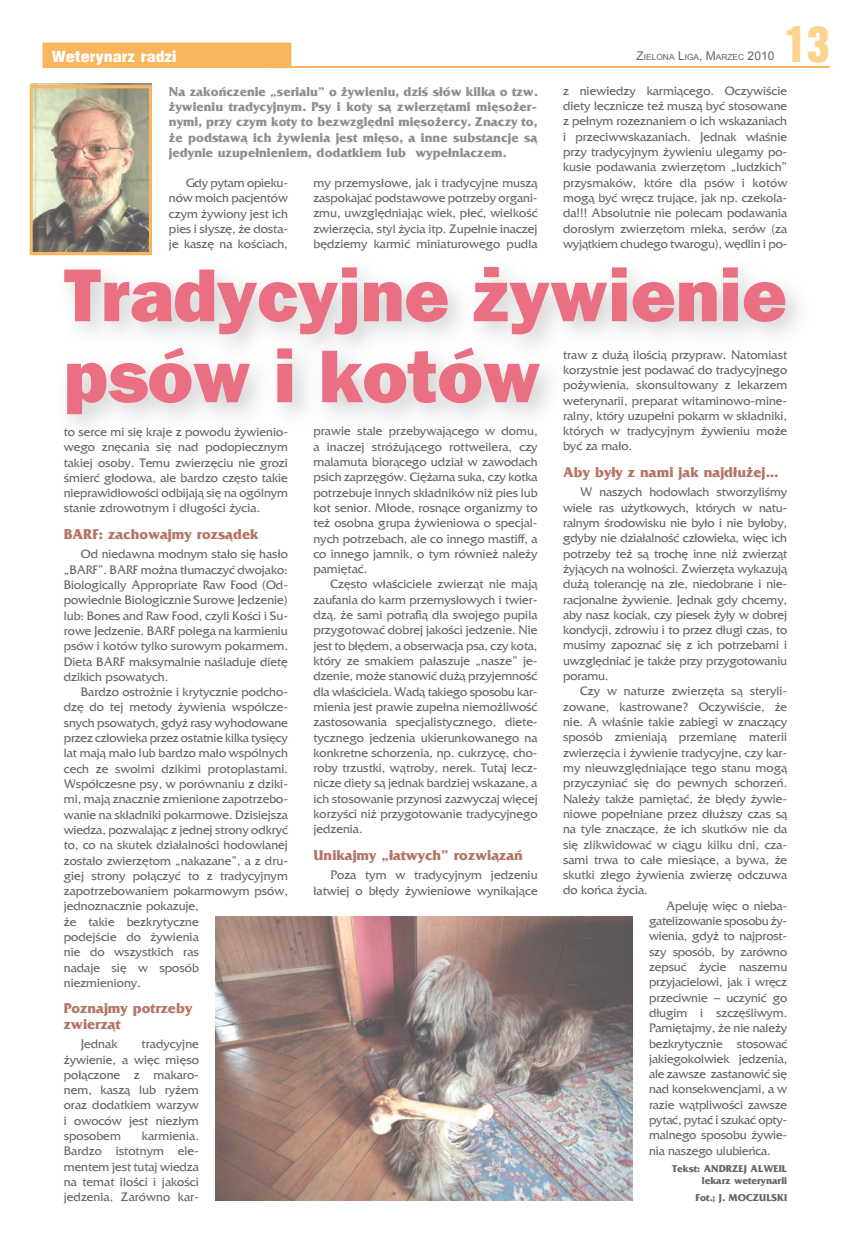
<style>
.page{position:relative;width:851px;height:1255px;background:#fff}
.page>*{position:absolute;margin:0;border:0;box-sizing:border-box;transform-origin:0 0}
.tytuł{font:800 75px/81px "Frankfurt Gothic";color:#eb6f83}
.t1{font:45px "Switzerland Inserat";color:#fdd38d}
.śródtytuł{font:700 15px/15.3px "France";color:#b47364}
.t2{font:900 15px "Switzerland Cond";color:#fff;scale:1.2 1}
.lead{font:700 13.5px/15.3px "France";color:#8c8e92;text-align:justify}
.tekst{font:12.75px/15.3px "France";color:#646565;text-align:justify}
.autor{font:700 10.5px "France";color:#646565}
.t3{font:8.4px "Arial";color:#646565}
.s1{font-size:12px}
</style>
<div class="page">
<img style="left:31px;top:83px;width:120px;height:168px">
<div style="left:43px;top:43px;width:247px;height:24px;background:#f9b65f"></div>
<div style="left:42px;top:43px;width:249px;height:25px;border:2px solid #f9b65f"></div>
<div style="left:271px;top:66px;width:558px;height:2px;border:2px solid #f9b65f"></div>
<div style="left:30px;top:85px;width:122px;height:170px;border:3px solid #f9b65f"></div>
<div style="left:50px;top:253px;width:765px;height:191px;background:#646565;opacity:.3"></div>
<img style="left:216px;top:916px;width:416px;height:283px">
<p class="t2" style="left:52px;top:47px;width:106px">Weterynarz radzi</p>
<p class="t3" style="left:636px;top:51px;width:139px"><span class="s1">Z</span>IELONA <span class="s1">L</span>IGA<span class="s1">, M</span>ARZEC <span class="s1">2010</span></p>
<p class="t1" style="left:784px;top:16px;width:46px">13</p>
<p class="lead" style="left:169px;top:83px;width:370px">Na zakończenie „serialu” o żywieniu, dziś słów kilka o tzw. żywieniu tradycyjnym. Psy i koty są zwierzętami mięsożer&shy;nymi, przy czym koty to bezwzględni mięsożercy. Znaczy to, że podstawą ich żywienia jest mięso, a inne substancje są jedynie uzupełnieniem, dodatkiem lub wypełniaczem.</p>
<p class="tekst" style="left:169px;top:175px;width:120px;text-indent:17px">Gdy pytam opieku&shy;nów moich pacjentów czym żywiony jest ich pies i słyszę, że dosta&shy;je kaszę na kościach,</p>
<p class="tekst" style="left:313px;top:175px;width:226px">my przemysłowe, jak i tradycyjne muszą zaspokajać podstawowe potrzeby organi&shy;zmu, uwzględniając wiek, płeć, wielkość zwierzęcia, styl życia itp. Zupełnie inaczej będziemy karmić miniaturowego pudla</p>
<p class="tekst" style="left:563px;top:83px;width:226px">z niewiedzy karmiącego. Oczywiście diety lecznicze też muszą być stosowane z pełnym rozeznaniem o ich wskazaniach i przeciwwskazaniach. Jednak właśnie przy tradycyjnym żywieniu ulegamy po&shy;kusie podawania zwierzętom „ludzkich” przysmaków, które dla psów i kotów mogą być wręcz trujące, jak np. czekola&shy;da!!! Absolutnie nie polecam podawania dorosłym zwierzętom mleka, serów (za wyjątkiem chudego twarogu), wędlin i po-</p>
<p class="tytuł" style="left:64px;top:253px;width:724px">Tradycyjne żywienie psów i kotów</p>
<p class="tekst" style="left:64px;top:424px;width:226px">to serce mi się kraje z powodu żywienio&shy;wego znęcania się nad podopiecznym takiej osoby. Temu zwierzęciu nie grozi śmierć głodowa, ale bardzo często takie nieprawidłowości odbijają się na ogólnym stanie zdrowotnym i długości życia.</p>
<p class="śródtytuł" style="left:64px;top:526px;width:196px">BARF: zachowajmy rozsądek</p>
<p class="tekst" style="left:64px;top:546px;width:225px;text-indent:17px">Od niedawna modnym stało się hasło „BARF”. BARF można tłumaczyć dwojako:<br>Biologically Appropriate Raw Food (Od&shy;powiednie Biologicznie Surowe Jedzenie) lub: Bones and Raw Food, czyli Kości i Su&shy;rowe Jedzenie. BARF polega na karmieniu psów i kotów tylko surowym pokarmem.<br>Dieta BARF maksymalnie naśladuje dietę dzikich psowatych.</p>
<p class="tekst" style="left:64px;top:684px;width:226px;text-align:left;text-indent:17px">Bardzo ostrożnie i krytycznie podcho&shy;dzę do tej metody żywienia współcze&shy;snych psowatych, gdyż rasy wyhodowane przez człowieka przez ostatnie kilka tysięcy lat mają mało lub bardzo mało wspólnych cech ze swoimi dzikimi protoplastami.<br>Współczesne psy, w porównaniu z dziki&shy;mi, mają znacznie zmienione zapotrzebo&shy;wanie na składniki pokarmowe. Dzisiejsza wiedza, pozwalając z jednej strony odkryć to, co na skutek działalności hodowlanej zostało zwierzętom „nakazane”, a z dru&shy;giej strony połączyć to z tradycyjnym zapotrzebowaniem pokarmowym psów, jednoznacznie pokazuje,<br>że takie bezkrytyczne<br>podejście do żywienia<br>nie do wszystkich ras<br>nadaje się w sposób<br>niezmieniony.</p>
<p class="śródtytuł" style="left:64px;top:1000px;width:130px">Poznajmy potrzeby zwierząt</p>
<p class="tekst" style="left:81px;top:1036px;width:38px">Jednak</p>
<p class="tekst" style="left:563px;top:347px;width:226px">traw z dużą ilością przypraw. Natomiast korzystnie jest podawać do tradycyjnego pożywienia, skonsultowany z lekarzem weterynarii, preparat witaminowo-mine&shy;ralny, który uzupełni pokarm w składniki, których w tradycyjnym żywieniu może być za mało.</p>
<p class="śródtytuł" style="left:563px;top:464px;width:216px">Aby były z nami jak najdłużej...</p>
<p class="tekst" style="left:563px;top:484px;width:226px;text-indent:17px">W naszych hodowlach stworzyliśmy wiele ras użytkowych, których w natu&shy;ralnym środowisku nie było i nie byłoby, gdyby nie działalność człowieka, więc ich potrzeby też są trochę inne niż zwierząt żyjących na wolności. Zwierzęta wykazują dużą tolerancję na złe, niedobrane i nie&shy;racjonalne żywienie. Jednak gdy chcemy, aby nasz kociak, czy piesek żyły w dobrej kondycji, zdrowiu i to przez długi czas, to musimy zapoznać się z ich potrzebami i uwzględniać je także przy przygotowaniu poramu.</p>
<p class="tekst" style="left:563px;top:683px;width:226px;text-indent:17px">Czy w naturze zwierzęta są steryli&shy;zowane, kastrowane? Oczywiście, że nie. A właśnie takie zabiegi w znaczący sposób zmieniają przemianę materii zwierzęcia i żywienie tradycyjne, czy kar&shy;my nieuwzględniające tego stanu mogą przyczyniać się do pewnych schorzeń.<br>Należy także pamiętać, że błędy żywie&shy;niowe popełniane przez dłuższy czas są na tyle znaczące, że ich skutków nie da się zlikwidować w ciągu kilku dni, cza&shy;sami trwa to całe miesiące, a bywa, że skutki złego żywienia zwierzę odczuwa do końca życia.</p>
<p class="tekst" style="left:649px;top:898px;width:140px;text-indent:17px">Apeluję więc o nieba&shy;gatelizowanie sposobu ży&shy;wienia, gdyż to najprost&shy;szy sposób, by zarówno zepsuć życie naszemu przyjacielowi, jak i wręcz przeciwnie – uczynić go długim i szczęśliwym.<br>Pamiętajmy, że nie należy bezkrytycznie stosować jakiegokolwiek jedzenia, ale zawsze zastanowić się nad konsekwencjami, a w razie wątpliwości zawsze pytać, pytać i szukać opty&shy;malnego sposobu żywie&shy;nia naszego ulubieńca.</p>
<p class="autor" style="left:672px;top:1161px;width:117px">Tekst: ANDRZEJ ALWEIL</p>
<p class="autor" style="left:701px;top:1174px;width:87px">lekarz weterynarii</p>
<p class="autor" style="left:695px;top:1191px;width:93px">Fot.; J. MOCZULSKI</p>
<p class="tekst" style="left:313px;top:423px;width:226px">prawie stale przebywającego w domu, a inaczej stróżującego rottweilera, czy malamuta biorącego udział w zawodach psich zaprzęgów. Ciężarna suka, czy kotka potrzebuje innych składników niż pies lub kot senior. Młode, rosnące organizmy to też osobna grupa żywieniowa o specjal&shy;nych potrzebach, ale co innego mastiff, a co innego jamnik, o tym również należy pamiętać.</p>
<p class="tekst" style="left:313px;top:576px;width:226px;text-indent:17px">Często właściciele zwierząt nie mają zaufania do karm przemysłowych i twier&shy;dzą, że sami potrafią dla swojego pupila przygotować dobrej jakości jedzenie. Nie jest to błędem, a obserwacja psa, czy kota, który ze smakiem pałaszuje „nasze” je&shy;dzenie, może stanowić dużą przyjemność dla właściciela. Wadą takiego sposobu kar&shy;mienia jest prawie zupełna niemożliwość zastosowania specjalistycznego, diete&shy;tycznego jedzenia ukierunkowanego na konkretne schorzenia, np. cukrzycę, cho&shy;roby trzustki, wątroby, nerek. Tutaj lecz&shy;nicze diety są jednak bardziej wskazane, a ich stosowanie przynosi zazwyczaj więcej korzyści niż przygotowanie tradycyjnego jedzenia.</p>
<p class="śródtytuł" style="left:313px;top:846px;width:211px">Unikajmy „łatwych” rozwiązań</p>
<p class="tekst" style="left:313px;top:867px;width:226px;text-align:right">Poza tym w tradycyjnym jedzeniu łatwiej o błędy żywieniowe wynikające</p>
<p class="tekst" style="left:64px;top:1036px;width:137px;text-indent:78px">tradycyjne żywienie, a więc mięso połączone z makaro&shy;nem, kaszą lub ryżem oraz dodatkiem warzyw i owoców jest niezłym sposobem</p>
<p class="tekst" style="left:64px;top:1128px;width:137px;text-indent:78px">karmienia.<br>Bardzo istotnym ele&shy;mentem jest tutaj wiedza na temat ilości i jakości jedzenia. Zarówno kar-</p>
</div>
